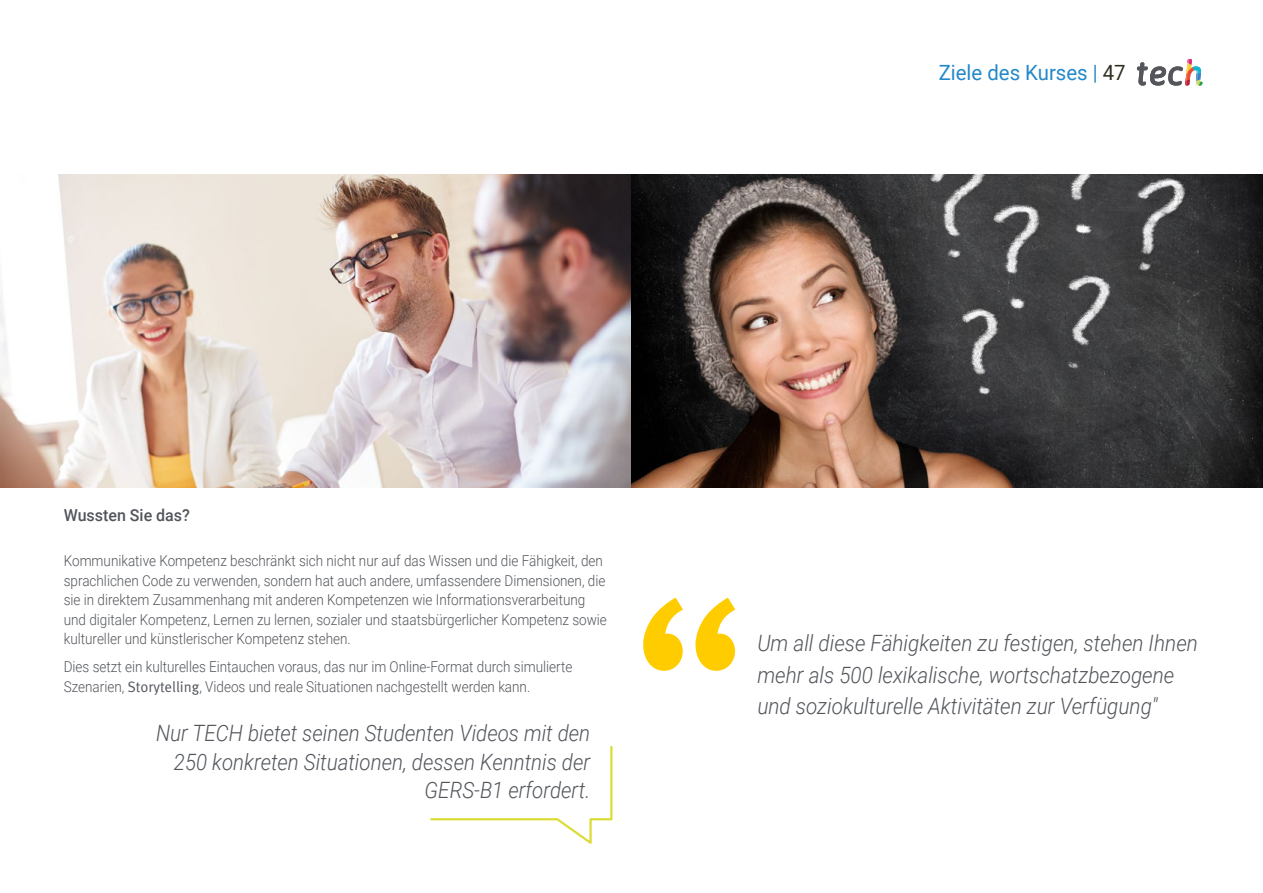
<style>
.page{position:relative;width:1263px;height:893px;background:#fff}
.page>*{position:absolute;margin:0;border:0;box-sizing:border-box;transform-origin:0 0}
.t1{font:italic 300 22.5px/31.5px "Roboto";color:#52555b;scale:.92 1}
.t2{font:italic 300 22.5px/28.5px "Roboto";color:#52555b;text-align:right;scale:.91 1}
.t3{font:21px "Roboto";color:#2488c9}
.t4{font:500 16.5px "Roboto";color:#52555b}
.t5{font:300 15px/19.5px "Roboto";color:#52555b;scale:.9 1}
.s1{color:#312e20}
.s2{font-family:"Meta Pro";font-weight:400}
</style>
<div class="page">
<svg style="left:643px;top:598px;width:92px;height:73px"></svg>
<svg style="left:430px;top:746px;width:183px;height:98px"></svg>
<img style="left:0;top:174px;width:1263px;height:313px">
<svg style="left:1137px;top:59px;width:65px;height:27px"></svg>
<h2 class="t3" style="left:939px;top:58px;width:189px">Ziele des Kurses | <span class="s1">47</span></h2>
<p class="t4" style="left:64px;top:503px;width:128px">Wussten Sie das?</p>
<p class="t5" style="left:64px;top:551px;width:605px">Kommunikative Kompetenz beschränkt sich nicht nur auf das Wissen und die Fähigkeit, den sprachlichen Code zu verwenden, sondern hat auch andere, umfassendere Dimensionen, die sie in direktem Zusammenhang mit anderen Kompetenzen wie Informationsverarbeitung und digitaler Kompetenz, Lernen zu lernen, sozialer und staatsbürgerlicher Kompetenz sowie kultureller und künstlerischer Kompetenz stehen.</p>
<p class="t5" style="left:64px;top:657px;width:566px">Dies setzt ein kulturelles Eintauchen voraus, das nur im Online-Format durch simulierte<br>Szenarien, <span class="s2">Storytelling</span>, Videos und reale Situationen nachgestellt werden kann.</p>
<h1 class="t2" style="left:156px;top:718px;width:479px">Nur TECH bietet seinen Studenten Videos mit den<br>250 konkreten Situationen, dessen Kenntnis der<br>GERS-B1 erfordert.</h1>
<h1 class="t1" style="left:757px;top:626px;width:480px">Um all diese Fähigkeiten zu festigen, stehen Ihnen mehr als 500 lexikalische, wortschatzbezogene und soziokulturelle Aktivitäten zur Verfügung"</h1>
</div>
